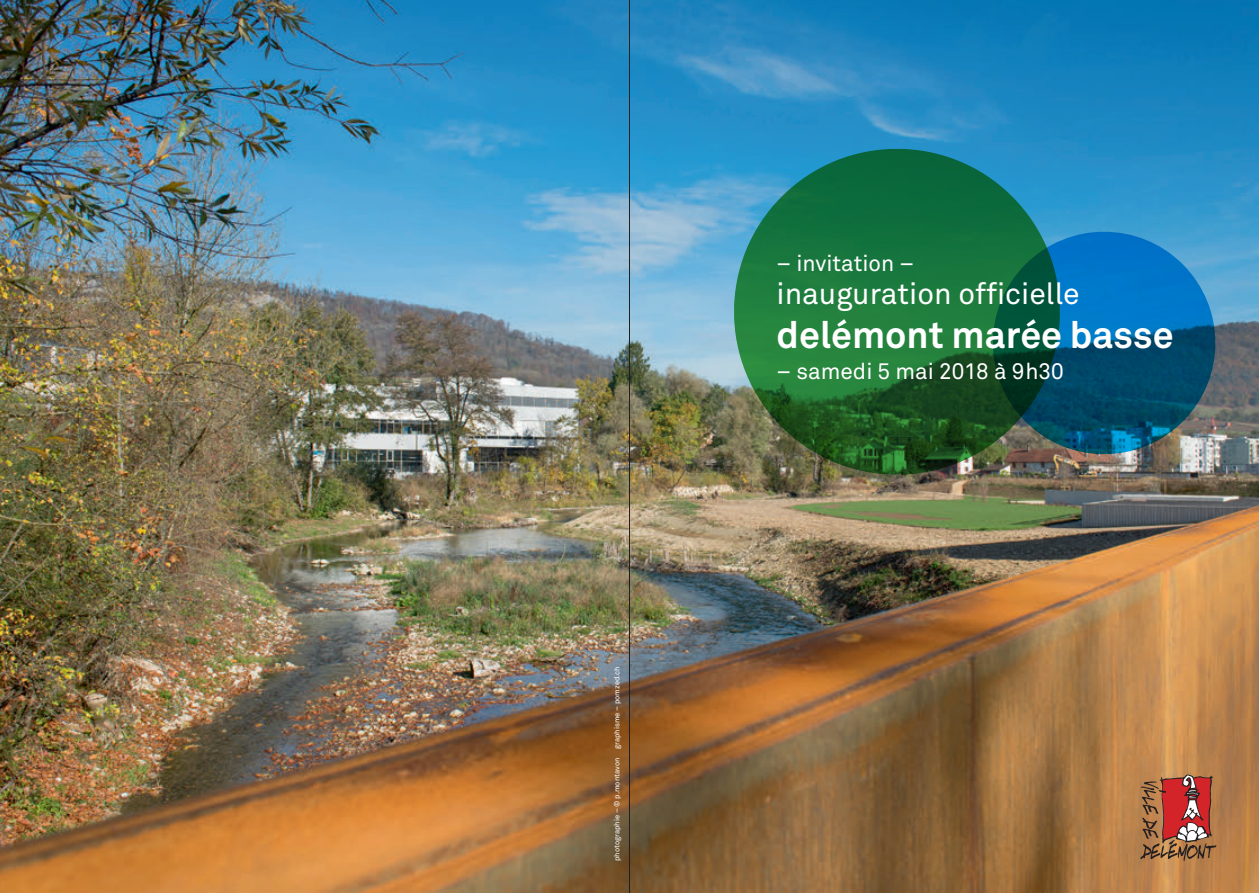
<style>
.page{position:relative;width:1259px;height:893px;background:#fff}
.page>*{position:absolute;margin:0;border:0;box-sizing:border-box;transform-origin:0 0}
.t1{font:700 37.5px "Akkurat";color:#fff}
.t2{font:30px "Akkurat";color:#fff}
.t3{font:22.5px "Akkurat";color:#fff}
.t4{font:7.5px "Akkurat";color:#fff}
</style>
<div class="page">
<img style="left:0;top:0;width:1259px;height:893px">
<svg style="left:1076px;top:221px;width:150px;height:244px;background:#1f6e9a"></svg>
<img style="left:718px;top:133px;width:358px;height:358px">
<hr style="left:629px;top:0;width:1px;height:893px;background:#231f20">
<svg style="left:1140px;top:774px;width:76px;height:87px;background:#aa5e49"></svg>
<p class="t4" style="left:612px;top:861px;width:197px;rotate:-90deg">photographie – © p.montavon graphisme – pomzed.ch</p>
<h3 class="t3" style="left:776px;top:249px;width:139px">– invitation –</h3>
<h2 class="t2" style="left:776px;top:275px;width:305px">inauguration officielle</h2>
<h1 class="t1" style="left:776px;top:311px;width:398px">delémont marée basse</h1>
<h3 class="t3" style="left:776px;top:357px;width:289px">– samedi 5 mai 2018 à 9h30</h3>
</div>
